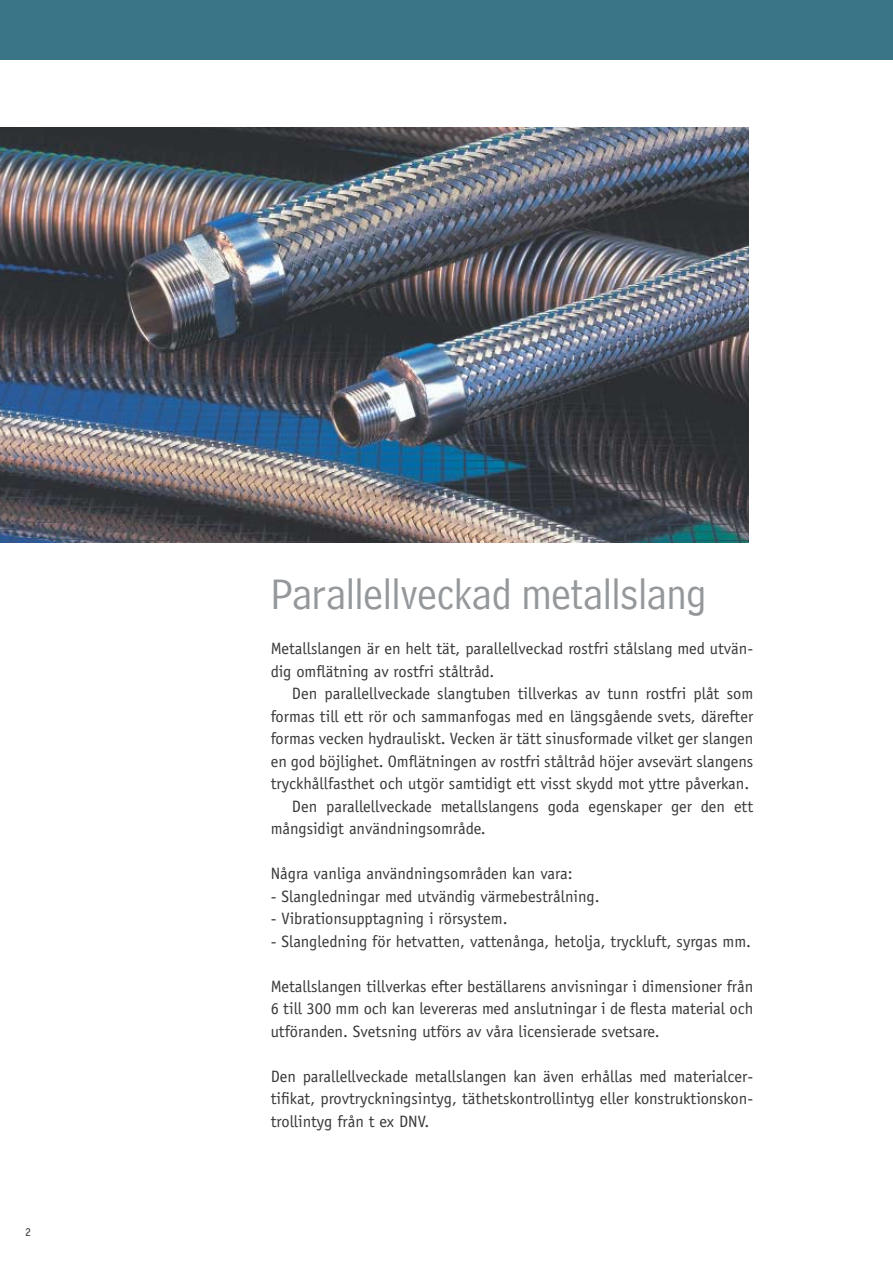
<style>
.page{position:relative;width:893px;height:1263px;background:#fff}
.page>*{position:absolute;margin:0;border:0;box-sizing:border-box;transform-origin:0 0}
.t1{font:45px "Bell Centennial BT Address";letter-spacing:-.01em;color:#95989b}
.t2{font:16.5px/22.5px "Officina Sans";color:#3a3838;text-align:justify}
.t3{font:12px "Officina Sans";color:#3a3838}
</style>
<div class="page">
<img style="left:0;top:128px;width:748px;height:414px">
<div style="left:0;top:0;width:893px;height:60px;background:#397586"></div>
<p class="t3" style="left:25px;top:1225px;width:7px">2</p>
<p class="t1" style="left:271px;top:567px;width:437px">Parallellveckad metallslang</p>
<p class="t2" style="left:271px;top:637px;width:484px">Metallslangen är en helt tät, parallellveckad rostfri stålslang med utvän-</p>
<p class="t2" style="left:271px;top:659px;width:225px">dig omflätning av rostfri ståltråd.</p>
<p class="t2" style="left:292px;top:682px;width:463px">Den parallellveckade slangtuben tillverkas av tunn rostfri plåt som</p>
<p class="t2" style="left:271px;top:704px;width:484px">formas till ett rör och sammanfogas med en längsgående svets, därefter</p>
<p class="t2" style="left:271px;top:727px;width:484px">formas vecken hydrauliskt. Vecken är tätt sinusformade vilket ger slangen</p>
<p class="t2" style="left:271px;top:749px;width:484px">en god böjlighet. Omflätningen av rostfri ståltråd höjer avsevärt slangens</p>
<p class="t2" style="left:271px;top:772px;width:480px">tryckhållfasthet och utgör samtidigt ett visst skydd mot yttre påverkan.</p>
<p class="t2" style="left:292px;top:794px;width:463px">Den parallellveckade metallslangens goda egenskaper ger den ett</p>
<p class="t2" style="left:271px;top:817px;width:216px">mångsidigt användningsområde.</p>
<p class="t2" style="left:271px;top:862px;width:303px">Några vanliga användningsområden kan vara:</p>
<p class="t2" style="left:271px;top:884px;width:330px">- Slangledningar med utvändig värmebestrålning.</p>
<p class="t2" style="left:271px;top:907px;width:238px">- Vibrationsupptagning i rörsystem.</p>
<p class="t2" style="left:271px;top:929px;width:482px">- Slangledning för hetvatten, vattenånga, hetolja, tryckluft, syrgas mm.</p>
<p class="t2" style="left:271px;top:974px;width:484px">Metallslangen tillverkas efter beställarens anvisningar i dimensioner från 6 till 300 mm och kan levereras med anslutningar i de flesta material och utföranden. Svetsning utförs av våra licensierade svetsare.</p>
<p class="t2" style="left:271px;top:1064px;width:484px">Den parallellveckade metallslangen kan även erhållas med materialcer&shy;tifikat, provtryckningsintyg, täthetskontrollintyg eller konstruktionskon&shy;trollintyg från t ex DNV.</p>
</div>
